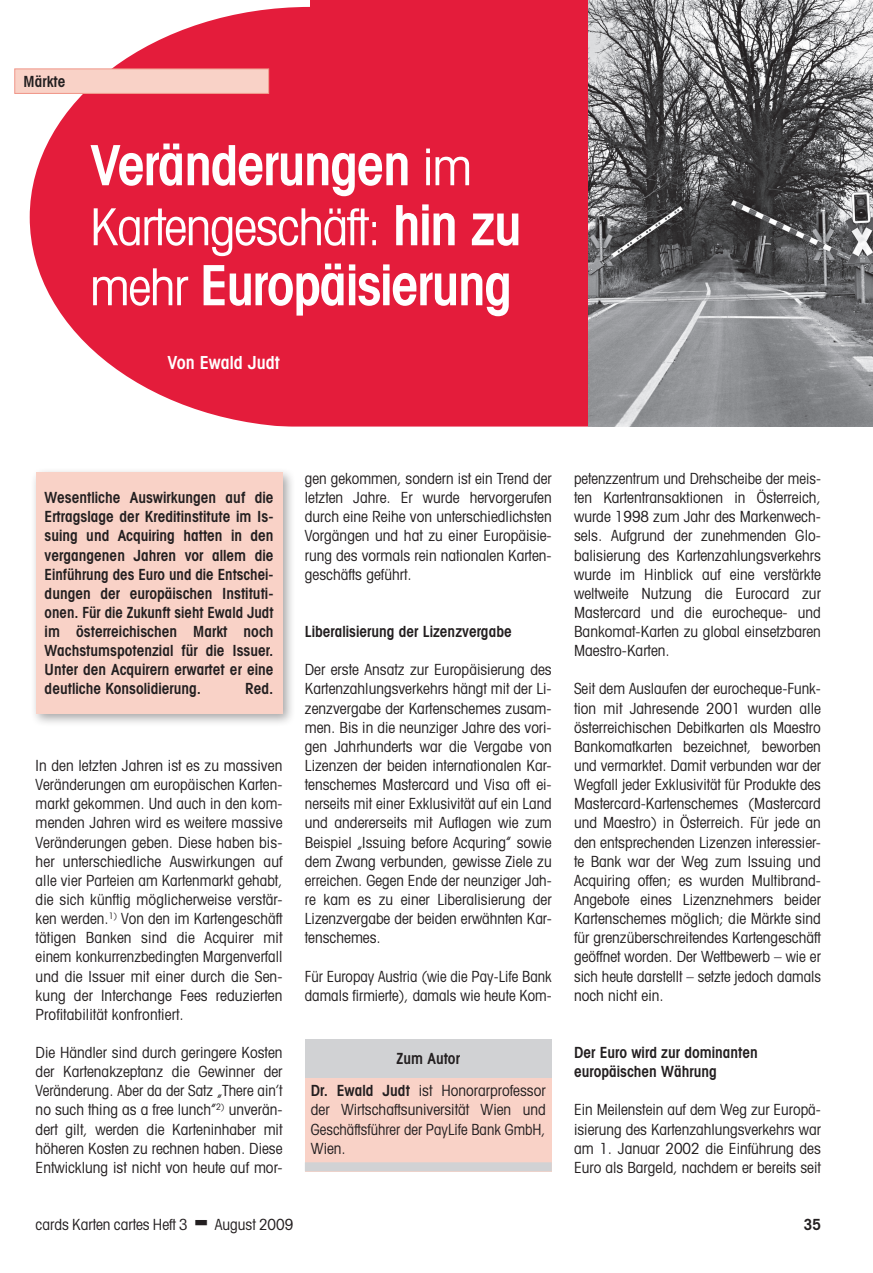
<style>
.page{position:relative;width:873px;height:1273px;background:#fff}
.page>*{position:absolute;margin:0;border:0;box-sizing:border-box;transform-origin:0 0}
.t1{font:600 condensed 55.5px "Avant Garde";letter-spacing:-.025em;color:#fff}
.t2{font:condensed 51px "Avant Garde";letter-spacing:-.025em;color:#fff}
.t3{font:600 condensed 18px "Avant Garde";color:#fff}
.t4{font:condensed 15.3px/19.2px "Avant Garde";color:#231f20;text-align:justify}
.t5{font:600 condensed 15.3px/19.2px "Avant Garde";color:#231f20;text-align:justify}
.t6{font:condensed 15.3px/19.2px "Avant Garde";color:#231f20;scale:.96 1}
.s1{font-weight:400;font-size:51px}
.s2{font-weight:600;font-size:55.5px}
.s3{font-weight:600}
</style>
<div class="page">
<svg style="left:30px;top:7px;width:558px;height:420px;background:#e6334f"></svg>
<div style="left:310px;top:0;width:308px;height:7px;background:#e41c3b"></div>
<div style="left:15px;top:69px;width:253px;height:24px;background:#f9d2c7"></div>
<div style="left:14px;top:69px;width:255px;height:25px;border:1px solid #f09588"></div>
<div style="left:30px;top:466px;width:265px;height:260px;background:#231f20;opacity:.4"></div>
<div style="left:36px;top:472px;width:246px;height:242px;background:#f9d2c7"></div>
<img style="left:588px;top:1px;width:284px;height:426px">
<div style="left:305px;top:1071px;width:246px;height:100px;background:#f9d2c7"></div>
<div style="left:305px;top:1039px;width:246px;height:38px;background:#d1d2d4"></div>
<div style="left:305px;top:1162px;width:246px;height:9px;background:#d1d2d4"></div>
<p class="t5" style="left:24px;top:72px;width:43px">Märkte</p>
<h1 class="t1" style="left:90px;top:131px;width:383px">Veränderungen <span class="s1">im</span></h1>
<h2 class="t2" style="left:90px;top:195px;width:433px">Kartengeschäft: <span class="s2">hin zu</span></h2>
<h1 class="t1" style="left:90px;top:251px;width:423px"><span class="s1">mehr</span> Europäisierung</h1>
<p class="t3" style="left:167px;top:352px;width:114px">Von Ewald Judt</p>
<p class="t5" style="left:45px;top:488px;width:230px">Wesentliche Auswirkungen auf die Ertragslage der Kreditinstitute im Is&shy;suing und Acquiring hatten in den vergangenen Jahren vor allem die Einführung des Euro und die Entschei&shy;dungen der europäischen Instituti&shy;onen. Für die Zukunft sieht Ewald Judt im österreichischen Markt noch Wachstumspotenzial für die Issuer.<br>Unter den Acquirern erwartet er eine deutliche Konsolidierung.</p>
<p class="t5" style="left:245px;top:679px;width:30px">Red.</p>
<p class="t4" style="left:36px;top:755px;width:248px">In den letzten Jahren ist es zu massiven Veränderungen am europäischen Karten&shy;markt gekommen. Und auch in den kom&shy;menden Jahren wird es weitere massive Veränderungen geben. Diese haben bis&shy;her unterschiedliche Auswirkungen auf alle vier Parteien am Kartenmarkt gehabt, die sich künftig möglicherweise verstär&shy;ken werden.<sup>1)</sup> Von den im Kartengeschäft tätigen Banken sind die Acquirer mit einem konkurrenzbedingten Margenverfall und die Issuer mit einer durch die Sen&shy;kung der Interchange Fees reduzierten Profitabilität konfrontiert.</p>
<p class="t4" style="left:36px;top:1042px;width:248px">Die Händler sind durch geringere Kosten der Kartenakzeptanz die Gewinner der Veränderung. Aber da der Satz „There ain’t no such thing as a free lunch”<sup>2)</sup> unverän&shy;dert gilt, werden die Karteninhaber mit höheren Kosten zu rechnen haben. Diese Entwicklung ist nicht von heute auf mor-</p>
<p class="t4" style="left:305px;top:468px;width:248px">gen gekommen, sondern ist ein Trend der letzten Jahre. Er wurde hervorgerufen durch eine Reihe von unterschiedlichsten Vorgängen und hat zu einer Europäisie&shy;rung des vormals rein nationalen Karten&shy;geschäfts geführt.</p>
<p class="t5" style="left:305px;top:622px;width:208px">Liberalisierung der Lizenzvergabe</p>
<p class="t4" style="left:305px;top:660px;width:248px">Der erste Ansatz zur Europäisierung des Kartenzahlungsverkehrs hängt mit der Li&shy;zenzvergabe der Kartenschemes zusam&shy;men. Bis in die neunziger Jahre des vori&shy;gen Jahrhunderts war die Vergabe von Lizenzen der beiden internationalen Kar&shy;tenschemes Mastercard und Visa oft ei&shy;nerseits mit einer Exklusivität auf ein Land und andererseits mit Auflagen wie zum Beispiel „Issuing before Acquring” sowie dem Zwang verbunden, gewisse Ziele zu erreichen. Gegen Ende der neunziger Jah&shy;re kam es zu einer Liberalisierung der Lizenzvergabe der beiden erwähnten Kar&shy;tenschemes.</p>
<p class="t6" style="left:305px;top:966px;width:258px">Für Europay Austria (wie die Pay-Life Bank damals firmierte), damals wie heute Kom-</p>
<p class="t5" style="left:396px;top:1049px;width:65px">Zum Autor</p>
<p class="t4" style="left:311px;top:1081px;width:236px"><span class="s3">Dr. Ewald Judt</span> ist Honorarprofessor der Wirtschaftsuniversität Wien und Geschäftsführer der PayLife Bank GmbH, Wien.</p>
<p class="t4" style="left:573px;top:468px;width:248px">petenzzentrum und Drehscheibe der meis&shy;ten Kartentransaktionen in Österreich, wurde 1998 zum Jahr des Markenwech&shy;sels. Aufgrund der zunehmenden Glo&shy;balisierung des Kartenzahlungsverkehrs wurde im Hinblick auf eine verstärkte weltweite Nutzung die Eurocard zur Mastercard und die eurocheque- und Bankomat-Karten zu global einsetzbaren Maestro-Karten.</p>
<p class="t4" style="left:573px;top:679px;width:248px">Seit dem Auslaufen der eurocheque-Funk&shy;tion mit Jahresende 2001 wurden alle österreichischen Debitkarten als Maestro Bankomatkarten bezeichnet, beworben und vermarktet. Damit verbunden war der Wegfall jeder Exklusivität für Produkte des Mastercard-Kartenschemes (Mastercard und Maestro) in Österreich. Für jede an den entsprechenden Lizenzen interessier&shy;te Bank war der Weg zum Issuing und Acquiring offen; es wurden Multibrand-Angebote eines Lizenznehmers beider Kartenschemes möglich; die Märkte sind für grenzüberschreitendes Kartengeschäft geöffnet worden. Der Wettbewerb – wie er sich heute darstellt – setzte jedoch damals noch nicht ein.</p>
<p class="t5" style="left:573px;top:1043px;width:185px">Der Euro wird zur dominanten europäischen Währung</p>
<p class="t4" style="left:573px;top:1100px;width:248px">Ein Meilenstein auf dem Weg zur Europä&shy;isierung des Kartenzahlungsverkehrs war am 1. Januar 2002 die Einführung des Euro als Bargeld, nachdem er bereits seit</p>
<p class="t4" style="left:36px;top:1215px;width:153px">cards Karten cartes Heft 3</p>
<p class="t4" style="left:215px;top:1215px;width:80px">August 2009</p>
<p class="t5" style="left:803px;top:1215px;width:19px">35</p>
</div>
